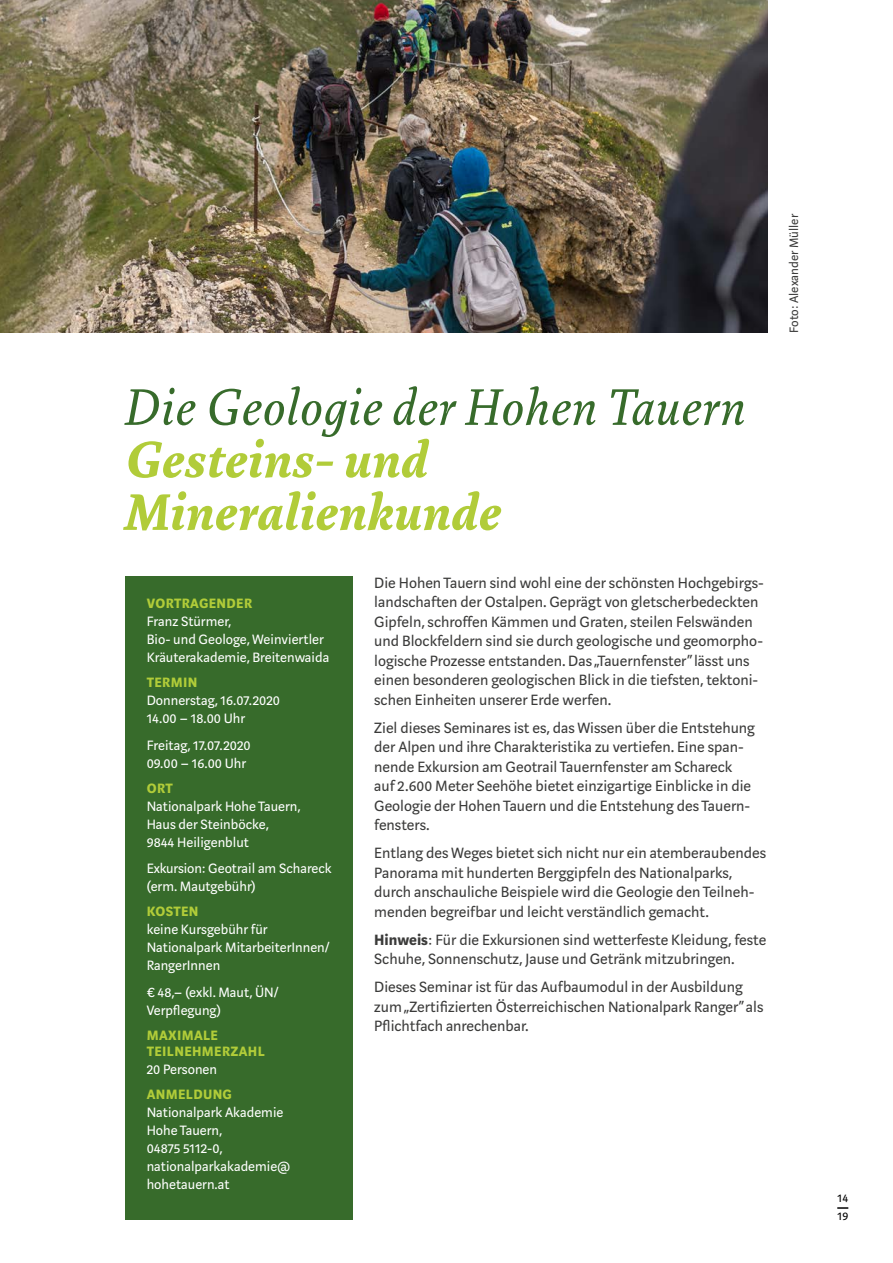
<style>
.page{position:relative;width:893px;height:1263px;background:#fff}
.page>*{position:absolute;margin:0;border:0;box-sizing:border-box;transform-origin:0 0}
.t1{font:italic 700 55.5px/52.5px "Marat Pro";letter-spacing:.02em;color:#b1cc39}
.t2{font:italic 55.5px "Marat Pro";letter-spacing:.02em;color:#376b2b}
.t3{font:16.5px/19.5px "Marat Sans";color:#3b3b3a}
.t4{font:15px/18px "Marat Sans";color:#fff}
.t5{font:700 15px/16.5px "Marat Sans";letter-spacing:.02em;color:#b1cc39}
.t6{font:13.5px "Marat Sans";color:#3b3b3a}
.t7{font:12.75px/18px "Marat Sans";color:#000}
.s1{font-weight:700}
</style>
<div class="page">
<svg style="left:837px;top:1207px;width:11px;height:2px"></svg>
<img style="left:0;top:0;width:767px;height:333px">
<div style="left:125px;top:576px;width:228px;height:644px;background:#376b2b"></div>
<h1 class="t2" style="left:125px;top:376px;width:621px">Die Geologie der Hohen Tauern</h1>
<h1 class="t1" style="left:125px;top:434px;width:377px">Gesteins- und<br>Mineralienkunde</h1>
<p class="t5" style="left:147px;top:595px;width:107px">VORTRAGENDER</p>
<p class="t4" style="left:147px;top:612px;width:184px">Franz Stürmer,<br>Bio- und Geologe, Weinviertler<br>Kräuterakademie, Breitenwaida</p>
<p class="t5" style="left:147px;top:674px;width:52px">TERMIN</p>
<p class="t4" style="left:147px;top:691px;width:135px">Donnerstag, 16.07.2020<br>14.00 – 18.00 Uhr</p>
<p class="t4" style="left:147px;top:736px;width:105px">Freitag, 17.07.2020<br>09.00 – 16.00 Uhr</p>
<p class="t5" style="left:147px;top:780px;width:27px">ORT</p>
<p class="t4" style="left:147px;top:797px;width:155px">Nationalpark Hohe Tauern,<br>Haus der Steinböcke,<br>9844 Heiligenblut</p>
<p class="t4" style="left:147px;top:859px;width:186px">Exkursion: Geotrail am Schareck (erm. Mautgebühr)</p>
<p class="t5" style="left:147px;top:903px;width:53px">KOSTEN</p>
<p class="t4" style="left:147px;top:920px;width:185px">keine Kursgebühr für<br>Nationalpark MitarbeiterInnen/<br>RangerInnen</p>
<p class="t4" style="left:147px;top:983px;width:134px">€ 48,– (exkl. Maut, ÜN/<br>Verpflegung)</p>
<p class="t5" style="left:147px;top:1027px;width:120px">MAXIMALE<br>TEILNEHMERZAHL</p>
<p class="t4" style="left:147px;top:1060px;width:72px">20 Personen</p>
<p class="t5" style="left:147px;top:1086px;width:87px">ANMELDUNG</p>
<p class="t4" style="left:147px;top:1103px;width:145px">Nationalpark Akademie<br>Hohe Tauern,<br>04875 5112-0, nationalparkakademie@ hohetauern.at</p>
<p class="t3" style="left:374px;top:573px;width:391px">Die Hohen Tauern sind wohl eine der schönsten Hochgebirgs&shy;landschaften der Ostalpen. Geprägt von gletscherbedeckten Gipfeln, schroffen Kämmen und Graten, steilen Felswänden und Blockfeldern sind sie durch geologische und geomorpho&shy;logische Prozesse entstanden. Das „Tauernfenster“ lässt uns einen besonderen geologischen Blick in die tiefsten, tektoni&shy;schen Einheiten unserer Erde werfen.</p>
<p class="t3" style="left:374px;top:718px;width:382px">Ziel dieses Seminares ist es, das Wissen über die Entstehung der Alpen und ihre Charakteristika zu vertiefen. Eine span&shy;nende Exkursion am Geotrail Tauernfenster am Schareck auf 2.600 Meter Seehöhe bietet einzigartige Einblicke in die Geologie der Hohen Tauern und die Entstehung des Tauern&shy;fensters.</p>
<p class="t3" style="left:374px;top:844px;width:393px">Entlang des Weges bietet sich nicht nur ein atemberaubendes Panorama mit hunderten Berggipfeln des Nationalparks, durch anschauliche Beispiele wird die Geologie den Teilneh&shy;menden begreifbar und leicht verständlich gemacht.</p>
<p class="t3" style="left:374px;top:930px;width:394px"><span class="s1">Hinweis</span>: Für die Exkursionen sind wetterfeste Kleidung, feste<br>Schuhe, Sonnenschutz, Jause und Getränk mitzubringen.</p>
<p class="t3" style="left:374px;top:978px;width:391px">Dieses Seminar ist für das Aufbaumodul in der Ausbildung zum „Zertifizierten Österreichischen Nationalpark Ranger“ als<br>Pflichtfach anrechenbar.</p>
<p class="t6" style="left:787px;top:333px;width:120px;rotate:-90deg">Foto: Alexander Müller</p>
<p class="t7" style="left:837px;top:1190px;width:12px">14<br>19</p>
</div>
